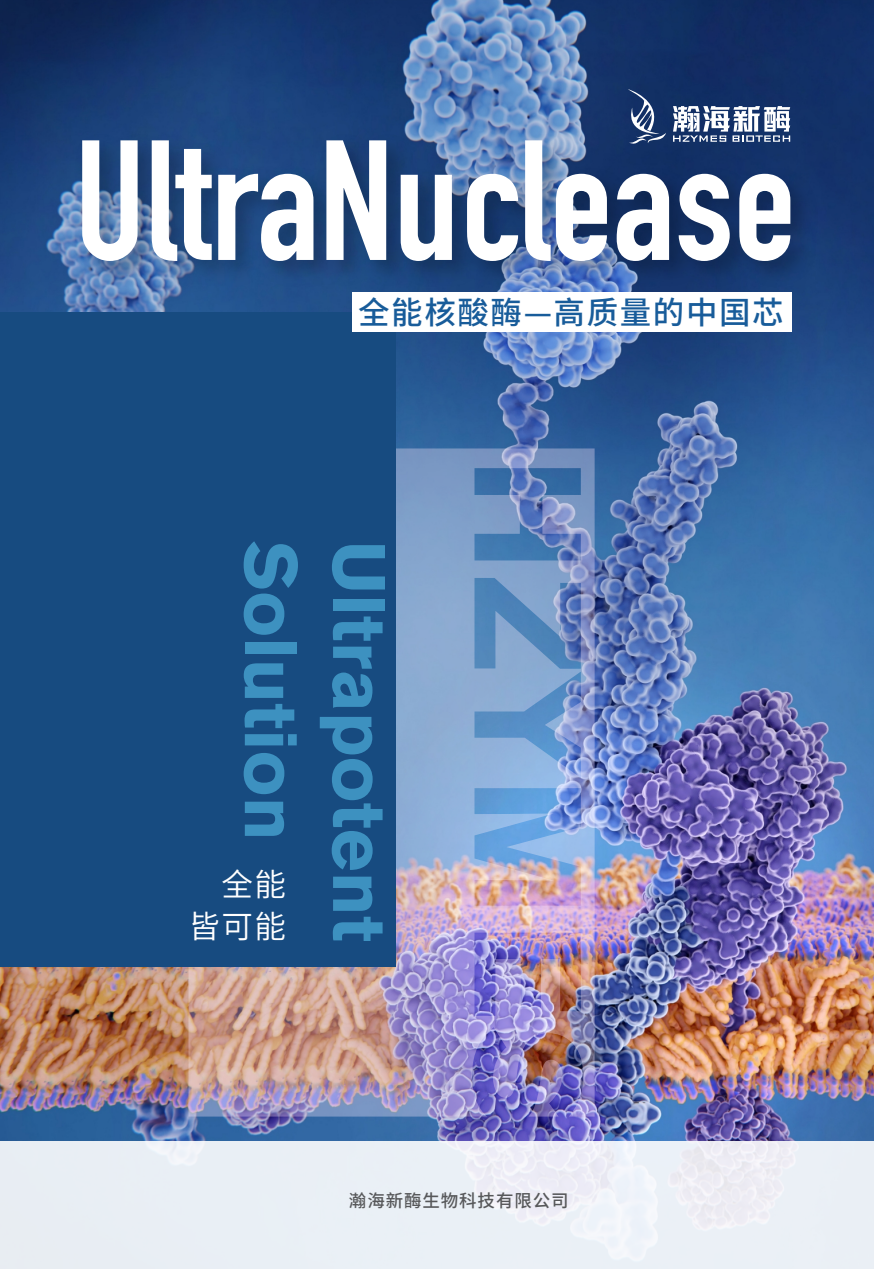
<style>
.page{position:relative;width:876px;height:1269px;background:#fff}
.page>*{position:absolute;margin:0;border:0;box-sizing:border-box;transform-origin:0 0}
.t1{font:700 167.83px "DIN Condensed";color:#fff}
.t2{font:700 73.5px "Akzidenz Grotesk Pro";color:#3d91c0}
.t3{font:500 31.5px "Source Han Sans CN";letter-spacing:.05em;color:#185c9a}
.t4{font:31.5px/42px "Source Han Sans CN";color:#fff;text-align:right}
.t5{font:500 17.5px "Source Han Sans CN";letter-spacing:.05em;color:#57585a}
</style>
<div class="page">
<img style="left:0;top:0;width:873px;height:1140px">
<svg style="left:624px;top:89px;width:42px;height:15px"></svg>
<img style="left:62px;top:104px;width:766px;height:240px">
<img style="left:188px;top:448px;width:406px;height:668px">
<div style="left:0;top:312px;width:396px;height:654px;background:#174b80"></div>
<div style="left:352px;top:292px;width:439px;height:40px;background:#fff"></div>
<div style="left:0;top:1140px;width:873px;height:128px;background:#eaeff6"></div>
<h1 class="t1" style="left:74px;top:88px;width:723px">UltraNuclease</h1>
<p class="t3" style="left:358px;top:295px;width:427px">全能核酸酶—高质量的中国芯</p>
<p class="t2" style="left:318px;top:540px;width:302px;rotate:90deg">Solution</p>
<p class="t2" style="left:406px;top:540px;width:403px;rotate:90deg">Ultrapotent</p>
<p class="t4" style="left:188px;top:864px;width:99px">全能皆可能</p>
<p class="t5" style="left:349px;top:1190px;width:221px">瀚海新酶生物科技有限公司</p>
</div>
